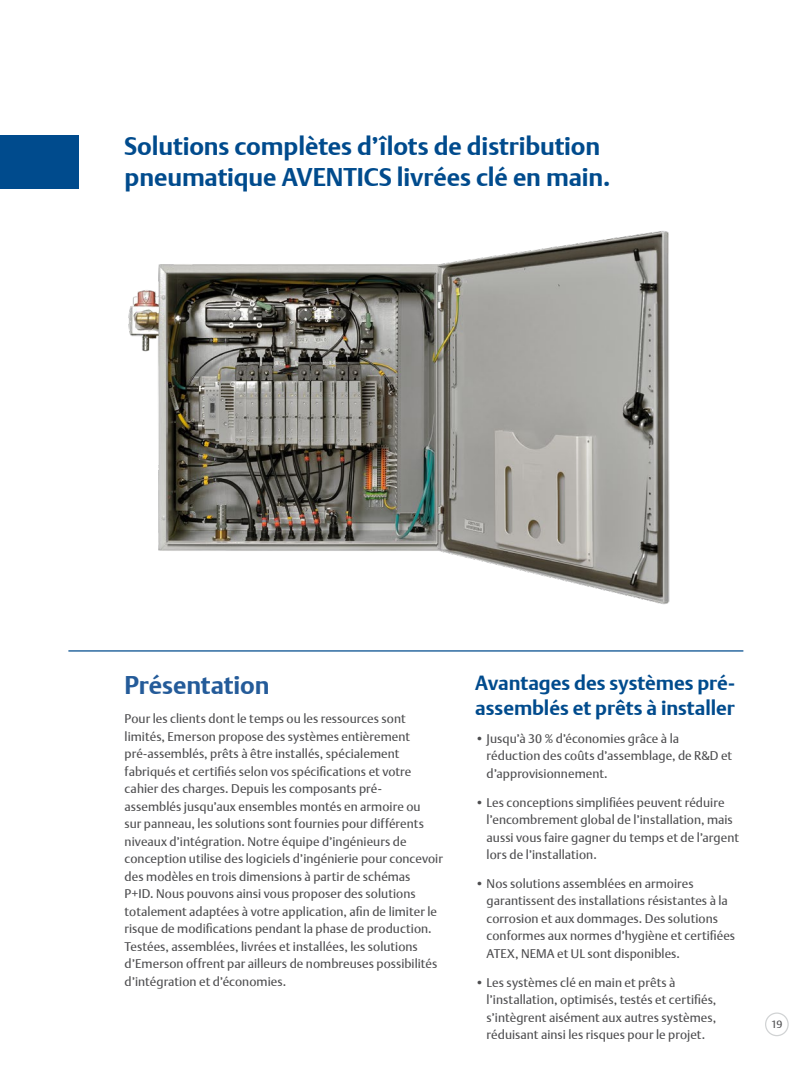
<style>
.page{position:relative;width:810px;height:1080px;background:#fff}
.page>*{position:absolute;margin:0;border:0;box-sizing:border-box;transform-origin:0 0}
.t1{font:25px/31.2px "DTL Argo T Bold";letter-spacing:-.005em;color:#004b8d}
.t2{font:25px "DTL Argo T Bold";letter-spacing:-.005em;color:#245b99}
.t3{font:20px/25px "DTL Argo T Bold";letter-spacing:-.005em;color:#004b8d}
.t4{font:12.5px/17.5px "DTL Argo T";letter-spacing:.005em;color:#4d4d4f}
.SMALLEST{font:10.62px "DTL Argo T";color:#4d4d4f}
</style>
<div class="page">
<div style="left:765px;top:1012px;width:24px;height:24px;border:1px solid #d1d3d4;border-radius:50%"></div>
<img style="left:128px;top:231px;width:542px;height:374px">
<div style="left:0;top:135px;width:79px;height:53px;background:#004b8d"></div>
<hr style="left:68px;top:650px;width:675px;height:2px;background:#004b8d">
<p class="t1" style="left:124px;top:130px;width:488px">Solutions complètes d’îlots de distribution pneumatique AVENTICS livrées clé en main.</p>
<p class="t2" style="left:125px;top:671px;width:146px">Présentation</p>
<p class="t4" style="left:125px;top:710px;width:320px">Pour les clients dont le temps ou les ressources sont limités, Emerson propose des systèmes entièrement pré-assemblés, prêts à être installés, spécialement fabriqués et certifiés selon vos spécifications et votre cahier des charges. Depuis les composants pré-<br>assemblés jusqu’aux ensembles montés en armoire ou<br>sur panneau, les solutions sont fournies pour différents niveaux d’intégration. Notre équipe d’ingénieurs de conception utilise des logiciels d’ingénierie pour concevoir des modèles en trois dimensions à partir de schémas<br>P+ID. Nous pouvons ainsi vous proposer des solutions totalement adaptées à votre application, afin de limiter le risque de modifications pendant la phase de production.<br>Testées, assemblées, livrées et installées, les solutions d’Emerson offrent par ailleurs de nombreuses possibilités d’intégration et d’économies.</p>
<p class="t3" style="left:475px;top:671px;width:261px">Avantages des systèmes pré&shy;assemblés et prêts à installer</p>
<p class="t4" style="left:487px;top:730px;width:247px;text-indent:-11px">• Jusqu’à 30 % d’économies grâce à la réduction des coûts d’assemblage, de R&amp;D et d’approvisionnement.</p>
<p class="t4" style="left:487px;top:793px;width:254px;text-indent:-11px">• Les conceptions simplifiées peuvent réduire l’encombrement global de l’installation, mais aussi vous faire gagner du temps et de l’argent lors de l’installation.</p>
<p class="t4" style="left:487px;top:875px;width:250px;text-indent:-11px">• Nos solutions assemblées en armoires garantissent des installations résistantes à la corrosion et aux dommages. Des solutions conformes aux normes d’hygiène et certifiées ATEX, NEMA et UL sont disponibles.</p>
<p class="t4" style="left:487px;top:973px;width:231px;text-indent:-11px">• Les systèmes clé en main et prêts à l’installation, optimisés, testés et certifiés, s’intègrent aisément aux autres systèmes, réduisant ainsi les risques pour le projet.</p>
<p class="SMALLEST" style="left:771px;top:1018px;width:13px">19</p>
</div>
